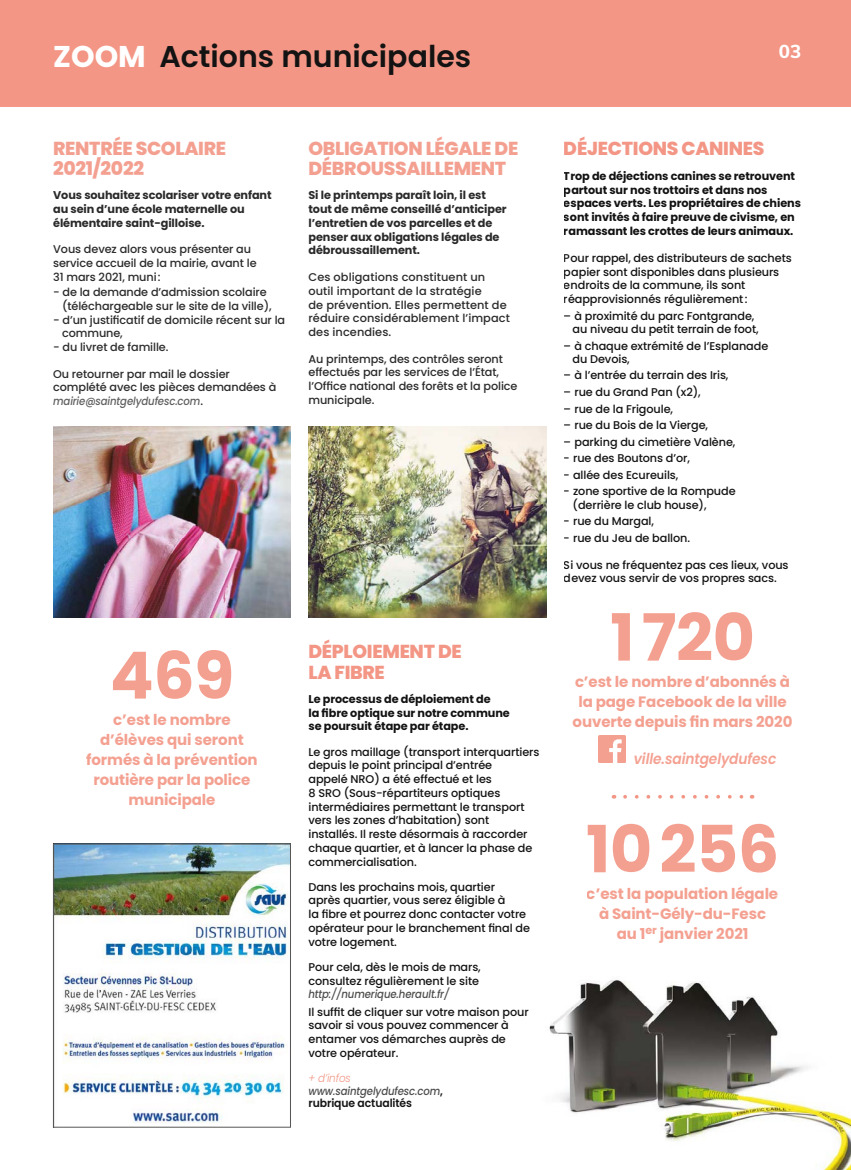
<style>
.page{position:relative;width:851px;height:1170px;background:#fff}
.page>*{position:absolute;margin:0;border:0;box-sizing:border-box;transform-origin:0 0}
.t1{font:700 65px "Poppins";letter-spacing:-.01em;color:#f39685}
.t2{font:600 30px "Poppins";color:#131313}
.t3{font:800 18.75px/20px "Poppins";letter-spacing:-.015em;color:#f39685}
.t4{font:800 18.75px "Nunito Sans";color:#fff}
.t5{font:700 15px/20px "Poppins";letter-spacing:-.01em;color:#f39685;text-align:center}
.t6{font:italic 600 15px "Poppins";letter-spacing:-.01em;color:#f39685;scale:.92 1}
.t7{font:500 11.25px/13.8px "Poppins";letter-spacing:-.01em;color:#131313}
.t8{font:700 11.25px/13.8px "Poppins";letter-spacing:-.01em;color:#131313}
.t9{font:italic 500 11.25px/12.5px "Poppins";letter-spacing:-.01em;color:#4d4d4c;scale:.9 1}
.s1{font-weight:700;color:#fff}
.s2{font-style:italic;color:#4d4d4c}
.s3{font-weight:300;color:#f39685}
.s4{font-weight:600;font-style:normal;color:#131313}
</style>
<div class="page">
<img style="left:549px;top:979px;width:301px;height:190px">
<img style="left:598px;top:736px;width:27px;height:26px">
<img style="left:55px;top:845px;width:234px;height:279px">
<div style="left:53px;top:843px;width:238px;height:284px;border:1px solid #575756"></div>
<svg style="left:625px;top:795px;width:119px;height:3px"></svg>
<img style="left:53px;top:426px;width:238px;height:192px">
<img style="left:308px;top:426px;width:238px;height:192px">
<div style="left:0;top:0;width:850px;height:106px;background:#f39685"></div>
<h2 class="t2" style="left:53px;top:39px;width:419px"><span class="s1">ZOOM</span> Actions municipales</h2>
<h3 class="t4" style="left:778px;top:37px;width:24px">03</h3>
<h3 class="t3" style="left:53px;top:138px;width:174px">RENTRÉE SCOLAIRE<br>2021/2022</h3>
<p class="t8" style="left:53px;top:189px;width:220px">Vous souhaitez scolariser votre enfant au sein d’une école maternelle ou élémentaire saint-gilloise.</p>
<p class="t7" style="left:53px;top:243px;width:205px">Vous devez alors vous présenter au service accueil de la mairie, avant le<br>31 mars 2021, muni:</p>
<p class="t7" style="left:62px;top:285px;width:211px;text-indent:-9px">- de la demande d’admission scolaire (téléchargeable sur le site de la ville),</p>
<p class="t7" style="left:62px;top:313px;width:225px;text-indent:-9px">- d’un justificatif de domicile récent sur la commune,</p>
<p class="t7" style="left:53px;top:340px;width:117px">- du livret de famille.</p>
<p class="t7" style="left:53px;top:367px;width:225px">Ou retourner par mail le dossier complété avec les pièces demandées à <span class="s2">mairie@saintgelydufesc.com</span>.</p>
<h3 class="t3" style="left:308px;top:138px;width:211px">OBLIGATION LÉGALE DE<br>DÉBROUSSAILLEMENT</h3>
<p class="t8" style="left:308px;top:189px;width:200px">Si le printemps paraît loin, il est tout de même conseillé d’anticiper l’entretien de vos parcelles et de penser aux obligations légales de débroussaillement.</p>
<p class="t7" style="left:308px;top:270px;width:203px">Ces obligations constituent un outil important de la stratégie<br>de prévention. Elles permettent de réduire considérablement l’impact des incendies.</p>
<p class="t7" style="left:308px;top:352px;width:210px">Au printemps, des contrôles seront effectués par les services de l’État, l’Office national des forêts et la police municipale.</p>
<h1 class="t1" style="left:110px;top:638px;width:126px">469</h1>
<h3 class="t5" style="left:86px;top:709px;width:173px">c’est le nombre d’élèves qui seront formés à la prévention routière par la police municipale</h3>
<h3 class="t3" style="left:308px;top:642px;width:155px">DÉPLOIEMENT DE<br>LA FIBRE</h3>
<p class="t8" style="left:308px;top:692px;width:203px">Le processus de déploiement de<br>la fibre optique sur notre commune se poursuit étape par étape.</p>
<p class="t7" style="left:308px;top:744px;width:232px">Le gros maillage (transport interquartiers depuis le point principal d’entrée<br>appelé NRO) a été effectué et les<br>8 SRO (Sous-répartiteurs optiques intermédiaires permettant le transport vers les zones d’habitation) sont installés. Il reste désormais à raccorder chaque quartier, et à lancer la phase de commercialisation.</p>
<p class="t7" style="left:308px;top:879px;width:223px">Dans les prochains mois, quartier après quartier, vous serez éligible à<br>la fibre et pourrez donc contacter votre opérateur pour le branchement final de votre logement.</p>
<p class="t7" style="left:308px;top:959px;width:174px">Pour cela, dès le mois de mars, consultez régulièrement le site</p>
<p class="t9" style="left:308px;top:988px;width:158px">http://numerique.herault.fr/</p>
<p class="t7" style="left:308px;top:1004px;width:222px">Il suffit de cliquer sur votre maison pour savoir si vous pouvez commencer à entamer vos démarches auprès de votre opérateur.</p>
<p class="t9" style="left:308px;top:1071px;width:151px"><span class="s3">+ d’infos </span>www.saintgelydufesc.com<span class="s4">, rubrique actualités</span></p>
<h3 class="t3" style="left:563px;top:138px;width:202px">DÉJECTIONS CANINES</h3>
<p class="t8" style="left:563px;top:169px;width:239px">Trop de déjections canines se retrouvent partout sur nos trottoirs et dans nos espaces verts. Les propriétaires de chiens sont invités à faire preuve de civisme, en ramassant les crottes de leurs animaux.</p>
<p class="t7" style="left:563px;top:251px;width:229px">Pour rappel, des distributeurs de sachets papier sont disponibles dans plusieurs endroits de la commune, ils sont réapprovisionnés régulièrement:</p>
<p class="t7" style="left:572px;top:309px;width:187px;line-height:13.2px;text-indent:-9px">– à proximité du parc Fontgrande, au niveau du petit terrain de foot,</p>
<p class="t7" style="left:572px;top:339px;width:197px;line-height:13.2px;text-indent:-9px">– à chaque extrémité de l’Esplanade du Devois,</p>
<p class="t7" style="left:563px;top:368px;width:166px">– à l’entrée du terrain des Iris,</p>
<p class="t7" style="left:563px;top:385px;width:138px">– rue du Grand Pan (x2),</p>
<p class="t7" style="left:563px;top:402px;width:111px">– rue de la Frigoule,</p>
<p class="t7" style="left:563px;top:418px;width:146px">– rue du Bois de la Vierge,</p>
<p class="t7" style="left:563px;top:435px;width:173px">– parking du cimetière Valène,</p>
<p class="t7" style="left:563px;top:451px;width:128px">- rue des Boutons d’or,</p>
<p class="t7" style="left:563px;top:468px;width:116px">- allée des Ecureuils,</p>
<p class="t7" style="left:572px;top:484px;width:164px;line-height:13.2px;text-indent:-9px">- zone sportive de la Rompude (derrière le club house),</p>
<p class="t7" style="left:563px;top:514px;width:92px">- rue du Margal,</p>
<p class="t7" style="left:563px;top:531px;width:128px">- rue du Jeu de ballon.</p>
<p class="t7" style="left:563px;top:558px;width:226px">Si vous ne fréquentez pas ces lieux, vous devez vous servir de vos propres sacs.</p>
<h1 class="t1" style="left:610px;top:600px;width:146px">1720</h1>
<h3 class="t5" style="left:572px;top:671px;width:221px">c’est le nombre d’abonnés à la page Facebook de la ville ouverte depuis fin mars 2020</h3>
<h3 class="t6" style="left:633px;top:749px;width:156px">ville.saintgelydufesc</h3>
<h1 class="t1" style="left:586px;top:811px;width:195px">10256</h1>
<h3 class="t5" style="left:587px;top:883px;width:193px">c’est la population légale à Saint-Gély-du-Fesc<br>au 1<sup>er</sup> janvier 2021</h3>
</div>
